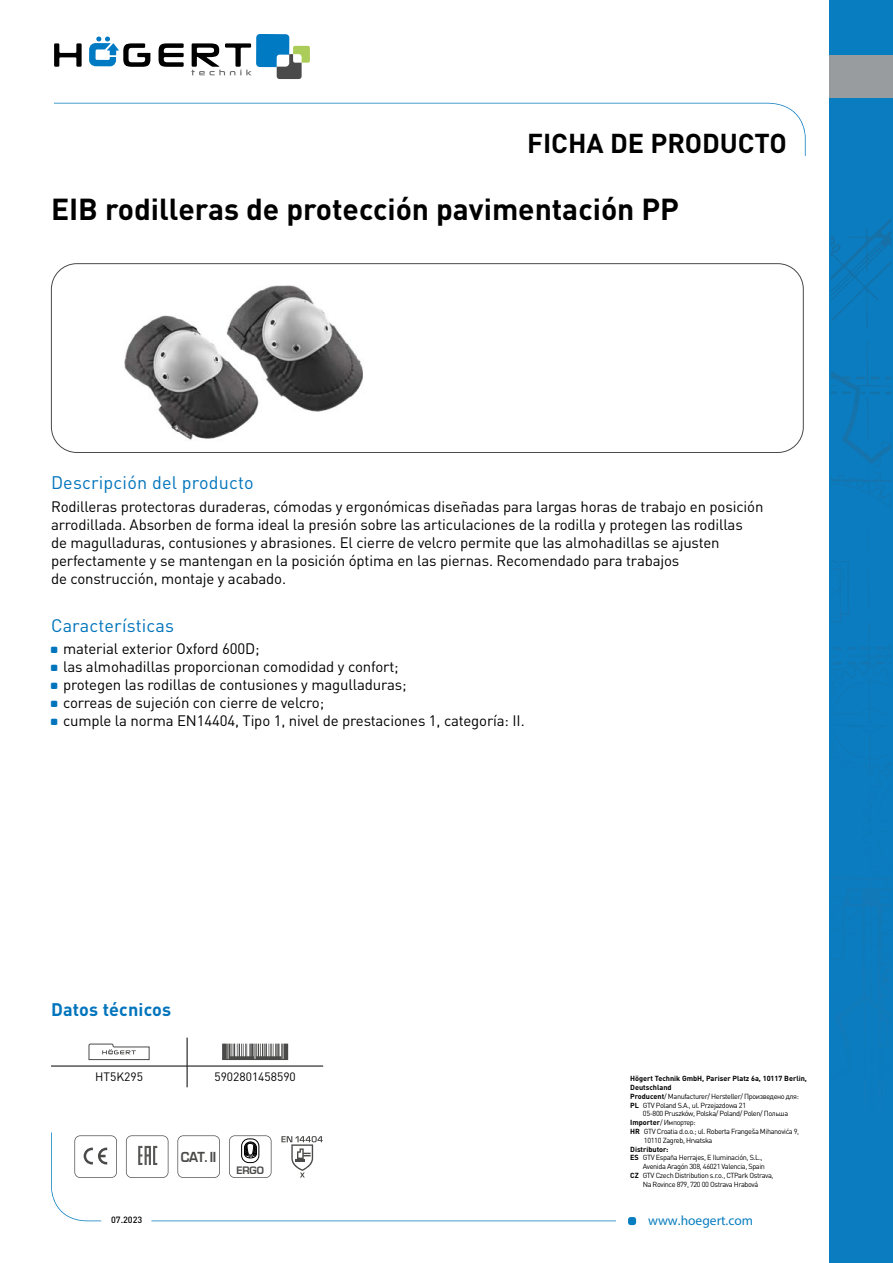
<style>
.page{position:relative;width:893px;height:1263px;background:#fff}
.page>*{position:absolute;margin:0;border:0;box-sizing:border-box;transform-origin:0 0}
.t1{font:700 30px "DIN Pro";color:#000}
.t2{font:700 27px "DIN Pro";color:#000}
.t3{font:18px "DIN Pro";letter-spacing:.01em;color:#0074bc}
.t4{font:700 18px "DIN Pro";letter-spacing:.01em;color:#0074bc}
.t5{font:15px/18px "DIN Pro";letter-spacing:-.01em;color:#000}
.t6{font:13.5px "Myriad Pro";color:#087dbf}
.t7{font:700 13.5px "Euromode";color:#4a4a49;scale:.93 1}
.t8{font:12px "DIN Pro";color:#000}
.t9{font:700 10.05px "Euromode";color:#4a4a49}
.t10{font:500 9px "DIN Pro";color:#000}
.t11{font:7.35px "DIN Pro";letter-spacing:-.05em;color:#000}
.t12{font:700 7.35px "DIN Pro";color:#000}
.s1{font-weight:700}
</style>
<div class="page">
<svg style="left:54px;top:43px;width:28px;height:24px"></svg>
<svg style="left:159px;top:43px;width:25px;height:24px"></svg>
<svg style="left:89px;top:37px;width:61px;height:30px"></svg>
<svg style="left:191px;top:34px;width:119px;height:45px"></svg>
<svg style="left:54px;top:103px;width:752px;height:53px"></svg>
<div style="left:628px;top:1217px;width:8px;height:8px;background:#087dbf;border-radius:3px"></div>
<svg style="left:51px;top:1132px;width:565px;height:89px"></svg>
<div style="left:830px;top:0;width:63px;height:1263px;background:#087dbf"></div>
<img style="left:831px;top:273px;width:50px;height:56px">
<img style="left:867px;top:222px;width:24px;height:44px">
<img style="left:831px;top:222px;width:56px;height:42px">
<svg style="left:831px;top:341px;width:60px;height:565px"></svg>
<img style="left:863px;top:906px;width:28px;height:76px">
<img style="left:831px;top:877px;width:60px;height:2px">
<img style="left:848px;top:647px;width:43px;height:3px">
<div style="left:830px;top:56px;width:63px;height:42px;background:#999c9e"></div>
<div style="left:51px;top:263px;width:753px;height:190px;border:1px solid #4a4a49;border-radius:26px"></div>
<img style="left:124px;top:285px;width:239px;height:155px">
<hr style="left:51px;top:1066px;width:136px;height:1px;background:#000">
<hr style="left:187px;top:1066px;width:136px;height:1px;background:#000">
<svg style="left:187px;top:1037px;width:1px;height:50px"></svg>
<svg style="left:89px;top:1043px;width:61px;height:17px"></svg>
<svg style="left:222px;top:1043px;width:66px;height:17px"></svg>
<svg style="left:74px;top:1135px;width:43px;height:43px"></svg>
<svg style="left:126px;top:1135px;width:42px;height:43px"></svg>
<svg style="left:177px;top:1135px;width:43px;height:43px"></svg>
<svg style="left:229px;top:1135px;width:42px;height:43px"></svg>
<svg style="left:281px;top:1136px;width:42px;height:41px"></svg>
<h2 class="t2" style="left:527px;top:121px;width:261px">FICHA DE PRODUCTO</h2>
<h1 class="t1" style="left:51px;top:184px;width:630px">EIB rodilleras de protección pavimentación PP</h1>
<p class="t3" style="left:51px;top:471px;width:204px">Descripción del producto</p>
<p class="t5" style="left:51px;top:497px;width:714px">Rodilleras protectoras duraderas, cómodas y ergonómicas diseñadas para largas horas de trabajo en posición arrodillada. Absorben de forma ideal la presión sobre las articulaciones de la rodilla y protegen las rodillas<br>de magulladuras, contusiones y abrasiones. El cierre de velcro permite que las almohadillas se ajusten perfectamente y se mantengan en la posición óptima en las piernas. Recomendado para trabajos<br>de construcción, montaje y acabado.</p>
<p class="t3" style="left:51px;top:613px;width:124px">Características</p>
<p class="t5" style="left:63px;top:639px;width:463px">material exterior Oxford 600D;<br>las almohadillas proporcionan comodidad y confort;<br>protegen las rodillas de contusiones y magulladuras;<br>correas de sujeción con cierre de velcro;<br>cumple la norma EN14404, Tipo 1, nivel de prestaciones 1, categoría: II.</p>
<p class="t4" style="left:51px;top:995px;width:122px">Datos técnicos</p>
<p class="t8" style="left:95px;top:1069px;width:49px">HT5K295</p>
<p class="t8" style="left:214px;top:1069px;width:83px">5902801458590</p>
<p class="t7" style="left:181px;top:1148px;width:39px">CAT. II</p>
<p class="t9" style="left:237px;top:1164px;width:29px">ERGO</p>
<p class="t12" style="left:630px;top:1072px;width:178px">Högert Technik GmbH, Pariser Platz 6a, 10117 Berlin,</p>
<p class="t12" style="left:630px;top:1081px;width:43px">Deutschland</p>
<p class="t11" style="left:630px;top:1091px;width:170px"><span class="s1">Producent</span>/ Manufacturer/ Hersteller/ Произведено для:</p>
<p class="t11" style="left:630px;top:1100px;width:117px"><span class="s1">PL</span> GTV Poland S.A., ul. Przejazdowa 21</p>
<p class="t11" style="left:643px;top:1109px;width:147px">05-800 Pruszków, Polska/ Poland/ Polen/ Польша</p>
<p class="t11" style="left:630px;top:1117px;width:67px"><span class="s1">Importer</span>/ Импортер:</p>
<p class="t11" style="left:630px;top:1126px;width:171px"><span class="s1">HR</span> GTV Croatia d.o.o.; ul. Roberta Frangeša Mihanovića 9,</p>
<p class="t11" style="left:644px;top:1135px;width:70px">10110 Zagreb, Hrvatska</p>
<p class="t12" style="left:630px;top:1143px;width:40px">Distributor:</p>
<p class="t11" style="left:630px;top:1153px;width:134px"><span class="s1">ES</span> GTV España Herrajes, E Iluminación, S.L.,</p>
<p class="t11" style="left:643px;top:1161px;width:124px">Avenida Aragón 308, 46021 Valencia, Spain</p>
<p class="t11" style="left:630px;top:1170px;width:145px"><span class="s1">CZ</span> GTV Czech Distribution s.r.o., CTPark Ostrava,</p>
<p class="t11" style="left:643px;top:1179px;width:117px">Na Rovince 879, 720 00 Ostrava Hrabová</p>
<p class="t10" style="left:111px;top:1213px;width:33px">07.2023</p>
<p class="t6" style="left:648px;top:1212px;width:107px">www.hoegert.com</p>
</div>
